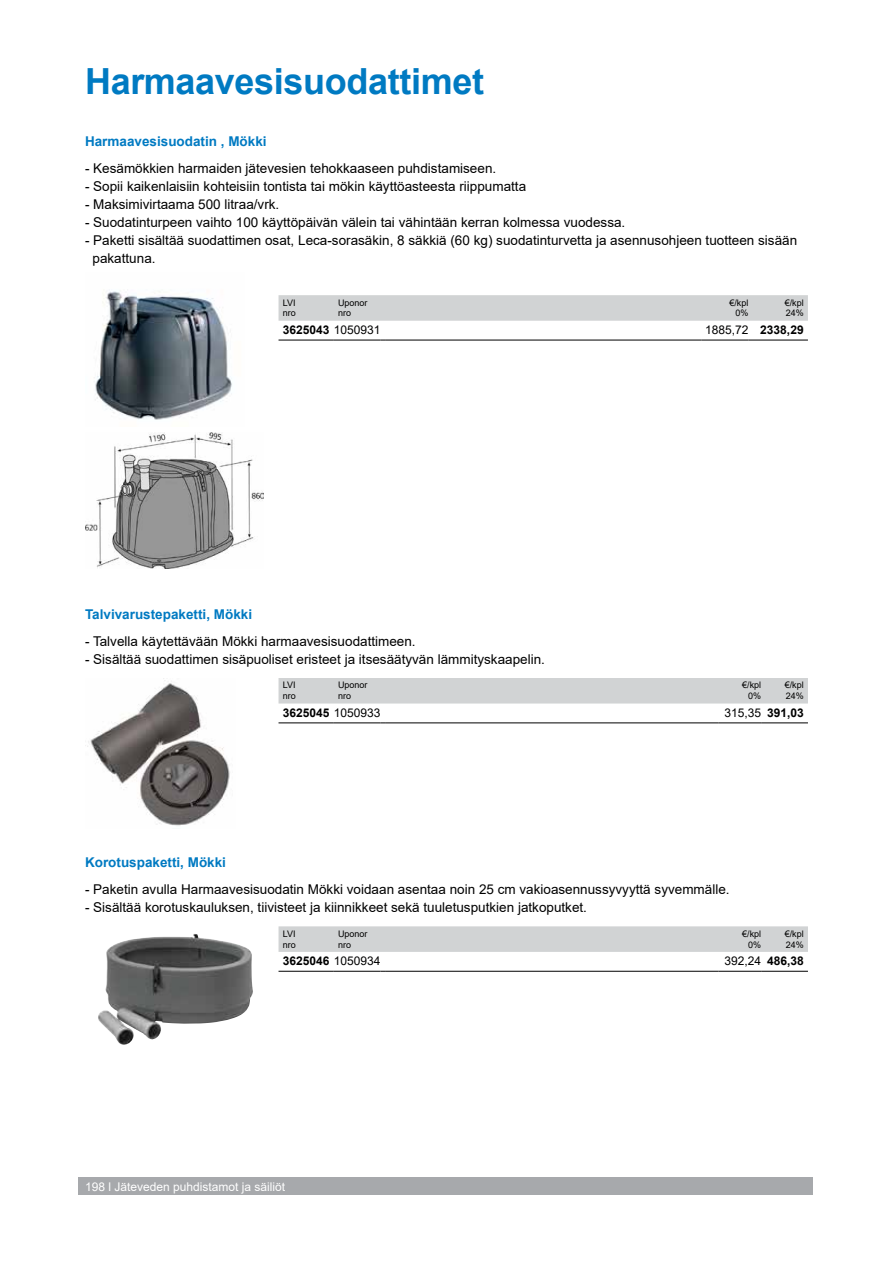
<style>
.page{position:relative;width:893px;height:1263px;background:#fff}
.page>*{position:absolute;margin:0;border:0;box-sizing:border-box;transform-origin:0 0}
.t1{font:700 36px "Arial";letter-spacing:-.01em;color:#007ac2}
.t2{font:13.5px/18px "Arial";color:#000}
.t3{font:700 13.5px "Arial";color:#007ac2}
.t4{font:700 12px "Arial";color:#000}
.t5{font:12px "Arial";color:#000}
.t6{font:12px "Arial";color:#fff}
.t7{font:9px/10.8px "Arial";color:#000}
.s1{font-weight:400}
.s2{font-weight:700}
</style>
<div class="page">
<img style="left:94px;top:291px;width:138px;height:129px">
<img style="left:85px;top:678px;width:145px;height:148px">
<img style="left:98px;top:934px;width:155px;height:111px">
<div style="left:279px;top:295px;width:529px;height:26px;background:#d1d3d4"></div>
<hr style="left:279px;top:340px;width:55px;height:1px;background:#000">
<hr style="left:334px;top:340px;width:47px;height:1px;background:#000">
<hr style="left:385px;top:340px;width:317px;height:1px;background:#000">
<hr style="left:702px;top:340px;width:46px;height:1px;background:#000">
<hr style="left:748px;top:340px;width:60px;height:1px;background:#000">
<div style="left:279px;top:678px;width:529px;height:25px;background:#d1d3d4"></div>
<hr style="left:279px;top:723px;width:55px;height:1px;background:#000">
<hr style="left:334px;top:723px;width:47px;height:1px;background:#000">
<hr style="left:385px;top:723px;width:334px;height:1px;background:#000">
<hr style="left:719px;top:723px;width:42px;height:1px;background:#000">
<hr style="left:761px;top:723px;width:47px;height:1px;background:#000">
<div style="left:279px;top:926px;width:529px;height:26px;background:#d1d3d4"></div>
<hr style="left:279px;top:971px;width:55px;height:1px;background:#000">
<hr style="left:334px;top:971px;width:47px;height:1px;background:#000">
<hr style="left:385px;top:971px;width:334px;height:1px;background:#000">
<hr style="left:719px;top:971px;width:42px;height:1px;background:#000">
<hr style="left:761px;top:971px;width:47px;height:1px;background:#000">
<img style="left:85px;top:433px;width:179px;height:135px">
<div style="left:78px;top:1178px;width:734px;height:17px;background:#a7a9ac"></div>
<h1 class="t1" style="left:85px;top:56px;width:400px">Harmaavesisuodattimet</h1>
<p class="t3" style="left:85px;top:132px;width:183px">Harmaavesisuodatin , Mökki</p>
<p class="t2" style="left:85px;top:159px;width:413px">- Kesämökkien harmaiden jätevesien tehokkaaseen puhdistamiseen.</p>
<p class="t2" style="left:85px;top:177px;width:443px">- Sopii kaikenlaisiin kohteisiin tontista tai mökin käyttöasteesta riippumatta</p>
<p class="t2" style="left:85px;top:195px;width:196px">- Maksimivirtaama 500 litraa/vrk.</p>
<p class="t2" style="left:85px;top:213px;width:542px">- Suodatinturpeen vaihto 100 käyttöpäivän välein tai vähintään kerran kolmessa vuodessa.</p>
<p class="t2" style="left:93px;top:231px;width:706px;text-indent:-8px">- Paketti sisältää suodattimen osat, Leca-sorasäkin, 8 säkkiä (60 kg) suodatinturvetta ja asennusohjeen tuotteen sisään pakattuna.</p>
<p class="t7" style="left:283px;top:297px;width:15px">LVI nro</p>
<p class="t7" style="left:338px;top:297px;width:31px">Uponor nro</p>
<p class="t7" style="left:729px;top:297px;width:21px;text-align:right">€/kpl<br>0%</p>
<p class="t7" style="left:785px;top:297px;width:21px">€/kpl<br>24%</p>
<p class="t4" style="left:283px;top:321px;width:99px">3625043 <span class="s1">1050931</span></p>
<p class="t5" style="left:705px;top:321px;width:100px">1885,72 <span class="s2">2338,29</span></p>
<p class="t3" style="left:85px;top:604px;width:169px">Talvivarustepaketti, Mökki</p>
<p class="t2" style="left:85px;top:632px;width:332px">- Talvella käytettävään Mökki harmaavesisuodattimeen.</p>
<p class="t2" style="left:85px;top:650px;width:461px">- Sisältää suodattimen sisäpuoliset eristeet ja itsesäätyvän lämmityskaapelin.</p>
<p class="t3" style="left:85px;top:853px;width:143px">Korotuspaketti, Mökki</p>
<p class="t7" style="left:283px;top:680px;width:15px">LVI nro</p>
<p class="t7" style="left:338px;top:680px;width:31px">Uponor nro</p>
<p class="t7" style="left:742px;top:680px;width:21px;text-align:right">€/kpl<br>0%</p>
<p class="t7" style="left:785px;top:680px;width:21px">€/kpl<br>24%</p>
<p class="t4" style="left:283px;top:704px;width:99px">3625045 <span class="s1">1050933</span></p>
<p class="t5" style="left:724px;top:704px;width:81px">315,35 <span class="s2">391,03</span></p>
<p class="t2" style="left:85px;top:880px;width:646px">- Paketin avulla Harmaavesisuodatin Mökki voidaan asentaa noin 25 cm vakioasennussyvyyttä syvemmälle.</p>
<p class="t2" style="left:85px;top:898px;width:503px">- Sisältää korotuskauluksen, tiivisteet ja kiinnikkeet sekä tuuletusputkien jatkoputket.</p>
<p class="t7" style="left:283px;top:928px;width:15px">LVI nro</p>
<p class="t7" style="left:338px;top:928px;width:31px">Uponor nro</p>
<p class="t7" style="left:742px;top:928px;width:21px;text-align:right">€/kpl<br>0%</p>
<p class="t7" style="left:785px;top:928px;width:21px">€/kpl<br>24%</p>
<p class="t4" style="left:283px;top:952px;width:99px">3625046 <span class="s1">1050934</span></p>
<p class="t5" style="left:724px;top:952px;width:81px">392,24 <span class="s2">486,38</span></p>
<p class="t6" style="left:85px;top:1178px;width:202px">198 l Jäteveden puhdistamot ja säiliöt</p>
</div>
